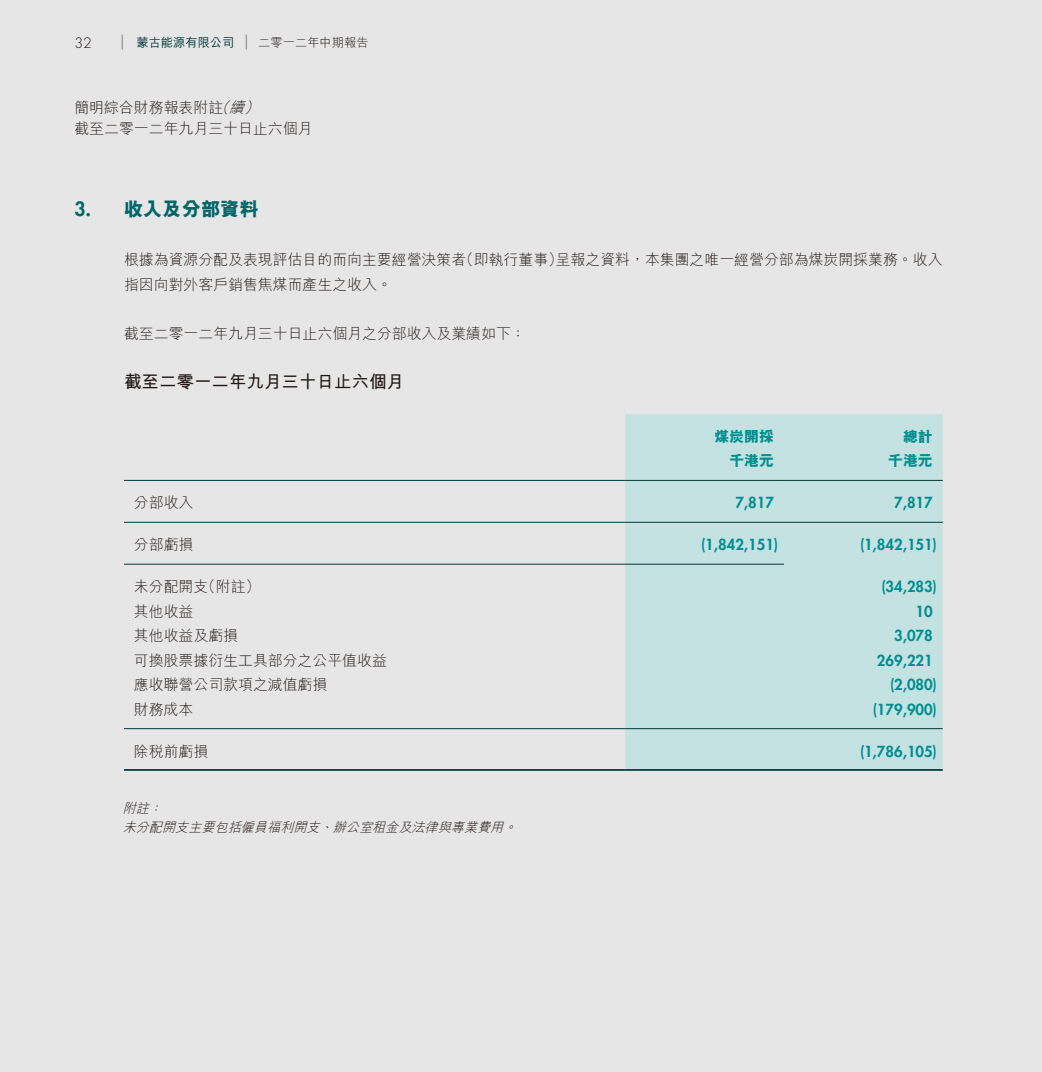
<style>
.page{position:relative;width:1042px;height:1072px;background:#fff}
.page>*{position:absolute;margin:0;border:0;box-sizing:border-box;transform-origin:0 0}
.t1{font:800 19.25px "M Hei HK";color:#006667}
.t2{font:700 17.5px "M Hei HK";color:#231916}
.t3{font:300 14.88px/21px "M Hei HK";color:#231916}
.t4{font:800 14.88px "Futura Std";color:#008e90}
.t5{font:800 14.88px "M Hei HK";color:#008e90}
.t6{font:300 14px "Futura Std";color:#231916}
.t7{font:italic 300 13.12px/19.2px "M Hei HK";color:#231916}
.t8{font:300 12.25px "M Hei HK";color:#231916}
.t9{font:500 12.25px "M Hei HK";color:#00393a}
.s1{font-style:italic}
.s2{font-family:"Futura Std"}
</style>
<div class="page">
<div style="left:0;top:0;width:1042px;height:1071px;background:#e6e6e7"></div>
<svg style="left:122px;top:35px;width:1px;height:15px"></svg>
<svg style="left:246px;top:35px;width:1px;height:15px"></svg>
<div style="left:625px;top:414px;width:318px;height:355px;background:#c5e2e3"></div>
<hr style="left:124px;top:480px;width:501px;height:1px;background:#00393a">
<hr style="left:625px;top:480px;width:159px;height:1px;background:#00393a">
<hr style="left:784px;top:480px;width:159px;height:1px;background:#00393a">
<hr style="left:124px;top:522px;width:501px;height:1px;background:#00393a">
<hr style="left:625px;top:522px;width:159px;height:1px;background:#00393a">
<hr style="left:784px;top:522px;width:159px;height:1px;background:#00393a">
<hr style="left:124px;top:564px;width:501px;height:1px;background:#00393a">
<hr style="left:625px;top:564px;width:159px;height:1px;background:#00393a">
<hr style="left:124px;top:728px;width:501px;height:1px;background:#00393a">
<hr style="left:625px;top:728px;width:159px;height:1px;background:#00393a">
<hr style="left:784px;top:728px;width:159px;height:1px;background:#00393a">
<hr style="left:124px;top:769px;width:501px;height:1px;background:#00393a">
<hr style="left:625px;top:769px;width:159px;height:1px;background:#00393a">
<hr style="left:784px;top:769px;width:159px;height:1px;background:#00393a">
<p class="t6" style="left:74px;top:34px;width:19px">32</p>
<p class="t9" style="left:136px;top:34px;width:99px">蒙古能源有限公司</p>
<p class="t8" style="left:258px;top:34px;width:112px">二零一二年中期報告</p>
<p class="t3" style="left:74px;top:96px;width:239px">簡明綜合財務報表附註<span class="s1">（續）<br></span>截至二零一二年九月三十日止六個月</p>
<p class="t1" style="left:74px;top:196px;width:186px"><span class="s2">3.</span> 收入及分部資料</p>
<p class="t3" style="left:124px;top:247px;width:820px;line-height:24.5px">根據為資源分配及表現評估目的而向主要經營決策者（即執行董事）呈報之資料，本集團之唯一經營分部為煤炭開採業務。收入指因向對外客戶銷售焦煤而產生之收入。</p>
<p class="t3" style="left:124px;top:322px;width:403px">截至二零一二年九月三十日止六個月之分部收入及業績如下：</p>
<p class="t2" style="left:124px;top:368px;width:281px">截至二零一二年九月三十日止六個月</p>
<p class="t5" style="left:714px;top:426px;width:61px">煤炭開採</p>
<p class="t5" style="left:903px;top:426px;width:31px">總計</p>
<p class="t5" style="left:729px;top:451px;width:46px">千港元</p>
<p class="t5" style="left:888px;top:451px;width:46px">千港元</p>
<p class="t3" style="left:134px;top:491px;width:61px">分部收入</p>
<p class="t4" style="left:735px;top:493px;width:40px">7,817</p>
<p class="t4" style="left:894px;top:493px;width:40px">7,817</p>
<p class="t3" style="left:134px;top:533px;width:61px">分部虧損</p>
<p class="t4" style="left:701px;top:535px;width:78px">(1,842,151)</p>
<p class="t4" style="left:860px;top:535px;width:78px">(1,842,151)</p>
<p class="t3" style="left:134px;top:575px;width:128px">未分配開支（附註）</p>
<p class="t4" style="left:881px;top:577px;width:57px">(34,283)</p>
<p class="t3" style="left:134px;top:600px;width:61px">其他收益</p>
<p class="t4" style="left:915px;top:601px;width:19px">10</p>
<p class="t3" style="left:134px;top:624px;width:106px">其他收益及虧損</p>
<p class="t4" style="left:894px;top:626px;width:40px">3,078</p>
<p class="t3" style="left:134px;top:649px;width:254px">可換股票據衍生工具部分之公平值收益</p>
<p class="t4" style="left:877px;top:650px;width:57px">269,221</p>
<p class="t3" style="left:134px;top:673px;width:195px">應收聯營公司款項之減值虧損</p>
<p class="t4" style="left:890px;top:675px;width:48px">(2,080)</p>
<p class="t3" style="left:134px;top:698px;width:61px">財務成本</p>
<p class="t4" style="left:873px;top:699px;width:65px">(179,900)</p>
<p class="t3" style="left:134px;top:740px;width:76px">除稅前虧損</p>
<p class="t4" style="left:860px;top:741px;width:78px">(1,786,105)</p>
<p class="t7" style="left:123px;top:798px;width:400px">附註：<br>未分配開支主要包括僱員福利開支、辦公室租金及法律與專業費用。</p>
</div>
